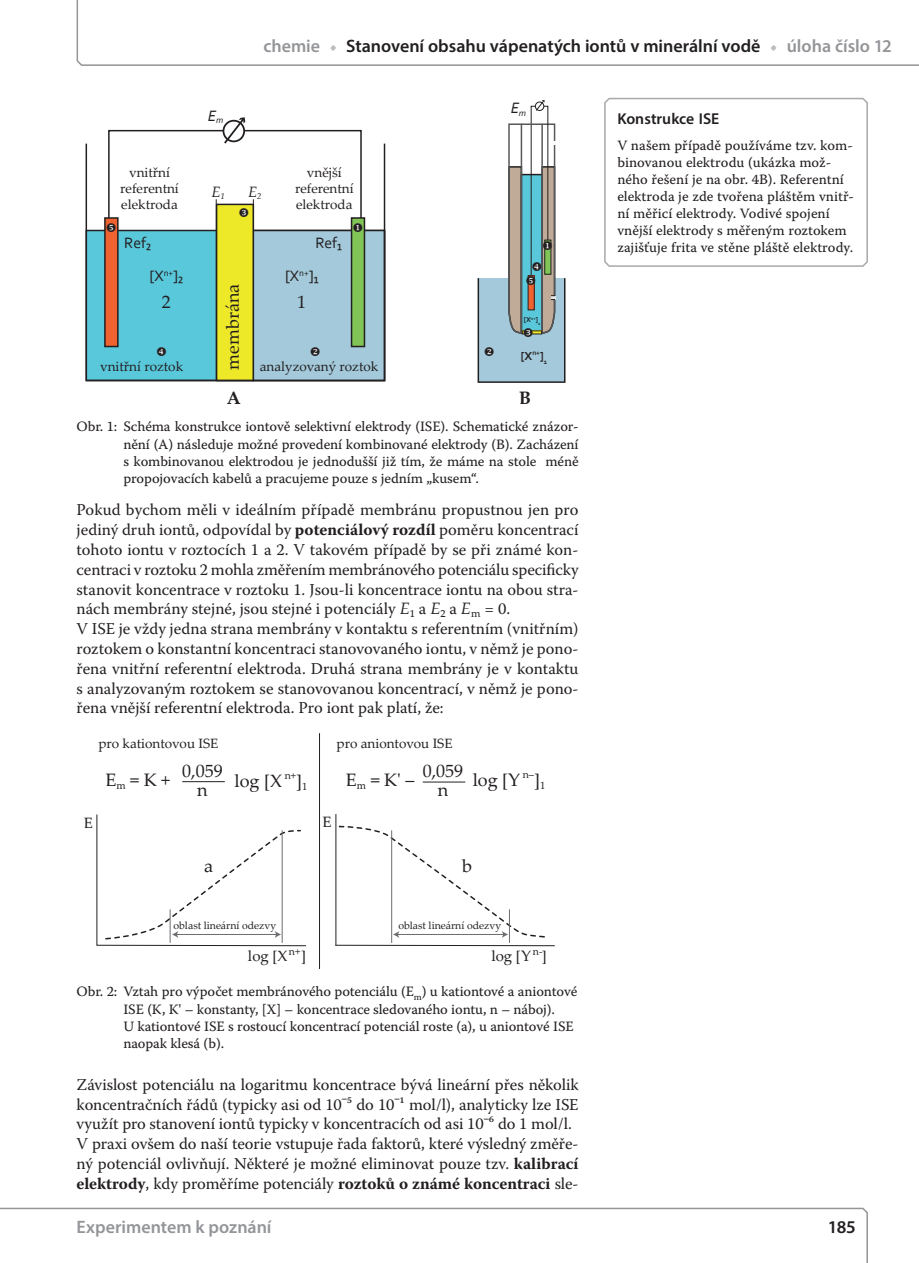
<style>
.page{position:relative;width:919px;height:1263px;background:#fff}
.page>*{position:absolute;margin:0;border:0;box-sizing:border-box;transform-origin:0 0}
.EXPOZ-zakladni_text{font:600 18px "Myriad Pro";color:#231f20}
.t1{font:18px/19px "Palatino Linotype";color:#231f20;text-align:center}
.Zápatí_Expoz{font:600 18px "Myriad Pro";color:#939598}
.Zápatí_číslo_strany{font:600 18px "Myriad Pro";color:#231f20}
.t2{font:700 18px "Palatino Linotype";color:#231f20}
.Základní_text{font:16.5px/19.8px "Warnock Pro";color:#231f20;text-align:justify}
.t3{font:15.75px "Corbel";color:#231f20}
.Technická_úskalí_a_s{font:600 15.75px "Myriad Pro";letter-spacing:.005em;color:#231f20}
.t4{font:italic 15.75px "Corbel";color:#231f20}
.t5{font:15px "Palatino Linotype";color:#231f20}
.t6{font:italic 15px "Palatino Linotype";color:#231f20}
.Obrázek_popis{font:14.25px/17.1px "Warnock Pro Capt";letter-spacing:-.01em;color:#231f20;text-align:justify}
.Technická_úskalí_a_s-2{font:14.25px/17.1px "Warnock Pro Capt";color:#231f20}
.t7{font:13.5px/16.2px "Palatino Linotype";color:#231f20;text-align:center}
.t8{font:700 12.15px "Corbel";color:#231f20}
.t9{font:10.5px "Palatino Linotype";color:#231f20}
.t10{font:9.15px "Corbel";color:#231f20}
.t11{font:700 7.5px "Corbel";color:#231f20}
.s1{color:#939598}
.s2{font-family:"Warnock Pro";color:#bcbdc0}
.s3{font-size:15.75px}
.s4{font-weight:700}
.s5{font-family:"Palatino Linotype";font-style:italic}
.s6{font-family:"Palatino Linotype"}
</style>
<div class="page">
<svg style="left:76px;top:0;width:842px;height:66px"></svg>
<svg style="left:0;top:1207px;width:868px;height:56px"></svg>
<svg style="left:604px;top:97px;width:264px;height:170px"></svg>
<div style="left:478px;top:278px;width:86px;height:104px;background:#a3c9da"></div>
<div style="left:86px;top:230px;width:298px;height:150px;background:#59c8db"></div>
<div style="left:253px;top:230px;width:131px;height:150px;background:#a3c9da"></div>
<div style="left:252px;top:230px;width:133px;height:151px;border:2px solid #231f20"></div>
<div style="left:216px;top:204px;width:37px;height:177px;background:#ede929"></div>
<div style="left:108px;top:130px;width:254px;height:217px;border:2px solid #231f20"></div>
<div style="left:86px;top:143px;width:299px;height:238px;border:2px solid #231f20"></div>
<div style="left:105px;top:218px;width:13px;height:128px;background:#f16231"></div>
<div style="left:104px;top:217px;width:15px;height:130px;border:2px solid #231f20"></div>
<div style="left:351px;top:218px;width:13px;height:128px;background:#82c557"></div>
<div style="left:351px;top:217px;width:14px;height:130px;border:2px solid #231f20"></div>
<hr style="left:216px;top:199px;width:1px;height:182px;background:#231f20">
<hr style="left:253px;top:199px;width:1px;height:182px;background:#231f20">
<svg style="left:222px;top:117px;width:24px;height:29px"></svg>
<div style="left:477px;top:277px;width:88px;height:106px;border:2px solid #231f20"></div>
<hr style="left:182px;top:781px;width:43px;height:1px;background:#231f20">
<hr style="left:422px;top:782px;width:43px;height:1px;background:#231f20">
<svg style="left:335px;top:944px;width:220px;height:2px"></svg>
<hr style="left:335px;top:814px;width:1px;height:131px;background:#231f20">
<hr style="left:509px;top:910px;width:1px;height:32px;background:#6c6d70">
<hr style="left:391px;top:831px;width:1px;height:111px;background:#6c6d70">
<svg style="left:96px;top:814px;width:210px;height:132px"></svg>
<svg style="left:335px;top:824px;width:210px;height:114px"></svg>
<hr style="left:319px;top:733px;width:1px;height:236px;background:#231f20">
<svg style="left:240px;top:209px;width:8px;height:8px"></svg>
<svg style="left:158px;top:347px;width:8px;height:8px"></svg>
<svg style="left:107px;top:224px;width:8px;height:7px"></svg>
<svg style="left:353px;top:223px;width:9px;height:9px"></svg>
<svg style="left:507px;top:100px;width:50px;height:236px"></svg>
<svg style="left:311px;top:347px;width:8px;height:8px"></svg>
<svg style="left:486px;top:347px;width:7px;height:8px"></svg>
<p class="EXPOZ-zakladni_text" style="left:263px;top:34px;width:630px"><span class="s1">chemie</span> <span class="s2">•</span> Stanovení obsahu vápenatých iontů v minerální vodě <span class="s2">•</span> <span class="s1">úloha číslo 12</span></p>
<p class="t4" style="left:208px;top:106px;width:17px">E<sub>m</sub></p>
<p class="t7" style="left:120px;top:164px;width:60px">vnitřní referentní elektroda</p>
<p class="t3" style="left:124px;top:233px;width:28px">Ref₂</p>
<p class="t3" style="left:315px;top:233px;width:28px">Ref₁</p>
<p class="t7" style="left:295px;top:164px;width:60px">vnější referentní elektroda</p>
<p class="t6" style="left:211px;top:181px;width:15px">E<sub>1</sub></p>
<p class="t6" style="left:248px;top:181px;width:15px">E<sub>2</sub></p>
<p class="t3" style="left:149px;top:266px;width:16px">[X</p>
<p class="t10" style="left:164px;top:267px;width:21px">n+<span class="s3">]₂</span></p>
<p class="t3" style="left:285px;top:266px;width:35px">[X<sup>n+</sup>]₁</p>
<p class="t1" style="left:222px;top:370px;width:87px;rotate:-90deg">membrána</p>
<p class="t1" style="left:162px;top:292px;width:10px">2</p>
<p class="t1" style="left:297px;top:292px;width:10px">1</p>
<p class="t7" style="left:100px;top:358px;width:85px">vnitřní roztok</p>
<p class="t7" style="left:260px;top:358px;width:120px">analyzovaný roztok</p>
<p class="t4" style="left:510px;top:98px;width:17px">E<sub>m</sub></p>
<p class="t11" style="left:523px;top:315px;width:18px">[X<sup>n+</sup>]<sub>2</sub></p>
<p class="t8" style="left:520px;top:348px;width:28px">[X<sup>n+</sup>]<sub>1</sub></p>
<p class="t2" style="left:227px;top:385px;width:16px">A</p>
<p class="t2" style="left:519px;top:385px;width:13px">B</p>
<p class="Obrázek_popis" style="left:123px;top:418px;width:457px;text-indent:-47px">Obr. 1: Schéma konstrukce iontově selektivní elektrody (ISE). Schematické znázor&shy;nění (A) následuje možné provedení kombinované elektrody (B). Zacházení s kombinovanou elektrodou je jednodušší již tím, že máme na stole méně propojovacích kabelů a pracujeme pouze s jedním „kusem“.</p>
<p class="Základní_text" style="left:77px;top:500px;width:503px">Pokud bychom měli v ideálním případě membránu propustnou jen pro jediný druh iontů, odpovídal by <span class="s4">potenciálový rozdíl</span> poměru koncentrací tohoto iontu v roztocích 1 a 2. V takovém případě by se při známé kon&shy;centraci v roztoku 2 mohla změřením membránového potenciálu specificky stanovit koncentrace v roztoku 1. Jsou-li koncentrace iontu na obou stra&shy;nách membrány stejné, jsou stejné i potenciály <span class="s5">E</span><span class="s6">₁</span> a <span class="s5">E</span><span class="s6">₂</span> a <span class="s5">E</span><sub>m</sub> = 0.</p>
<p class="Základní_text" style="left:77px;top:619px;width:503px">V ISE je vždy jedna strana membrány v kontaktu s referentním (vnitřním) roztokem o konstantní koncentraci stanovovaného iontu, v němž je pono&shy;řena vnitřní referentní elektroda. Druhá strana membrány je v kontaktu s analyzovaným roztokem se stanovovanou koncentrací, v němž je pono&shy;řena vnější referentní elektroda. Pro iont pak platí, že:</p>
<p class="t7" style="left:98px;top:734px;width:121px">pro kationtovou ISE</p>
<p class="t7" style="left:336px;top:734px;width:117px">pro aniontovou ISE</p>
<p class="t1" style="left:105px;top:770px;width:66px">E<sub>m</sub> = K +</p>
<p class="t1" style="left:182px;top:760px;width:42px">0,059 n</p>
<p class="t1" style="left:234px;top:770px;width:74px">log [X <sup>n+</sup>]<sub>1</sub></p>
<p class="t1" style="left:346px;top:770px;width:70px">E<sub>m</sub> = K' –</p>
<p class="t1" style="left:422px;top:761px;width:42px">0,059 n</p>
<p class="t1" style="left:472px;top:769px;width:74px">log [Y <sup>n–</sup>]<sub>1</sub></p>
<p class="t5" style="left:84px;top:812px;width:11px">E</p>
<p class="t5" style="left:322px;top:811px;width:11px">E</p>
<p class="t1" style="left:204px;top:856px;width:10px">a</p>
<p class="t1" style="left:462px;top:856px;width:11px">b</p>
<p class="t9" style="left:173px;top:918px;width:104px">oblast lineární odezvy</p>
<p class="t9" style="left:398px;top:918px;width:104px">oblast lineární odezvy</p>
<p class="t5" style="left:248px;top:945px;width:59px">log [X<sup>n+</sup>]</p>
<p class="t5" style="left:491px;top:945px;width:57px">log [Y <sup>n-</sup>]</p>
<p class="Obrázek_popis" style="left:123px;top:983px;width:455px;text-align:left;text-indent:-47px">Obr. 2: Vztah pro výpočet membránového potenciálu (E<sub>m</sub>) u kationtové a aniontové ISE (K, K' – konstanty, [X] – koncentrace sledovaného iontu, n – náboj).<br>U kationtové ISE s rostoucí koncentrací potenciál roste (a), u aniontové ISE naopak klesá (b).</p>
<p class="Základní_text" style="left:77px;top:1074px;width:503px">Závislost potenciálu na logaritmu koncentrace bývá lineární přes několik koncentračních řádů (typicky asi od 10<span class="s6">⁻</span>⁵ do 10<span class="s6">⁻</span>¹ mol/l), analyticky lze ISE využít pro stanovení iontů typicky v koncentracích od asi 10<span class="s6">⁻</span>⁶ do 1 mol/l.</p>
<p class="Základní_text" style="left:77px;top:1133px;width:503px">V praxi ovšem do naší teorie vstupuje řada faktorů, které výsledný změře&shy;ný potenciál ovlivňují. Některé je možné eliminovat pouze tzv. <span class="s4">kalibrací elektrody</span>, kdy proměříme potenciály <span class="s4">roztoků o známé koncentraci</span> sle-</p>
<p class="Technická_úskalí_a_s" style="left:617px;top:109px;width:103px">Konstrukce ISE</p>
<p class="Technická_úskalí_a_s-2" style="left:617px;top:136px;width:238px">V našem případě používáme tzv. kom&shy;binovanou elektrodu (ukázka mož&shy;ného řešení je na obr. 4B). Referentní elektroda je zde tvořena pláštěm vnitř&shy;ní měřicí elektrody. Vodivé spojení vnější elektrody s měřeným roztokem zajišťuje frita ve stěne pláště elektrody.</p>
<p class="Zápatí_Expoz" style="left:77px;top:1216px;width:196px">Experimentem k poznání</p>
<p class="Zápatí_číslo_strany" style="left:827px;top:1216px;width:29px">185</p>
</div>
